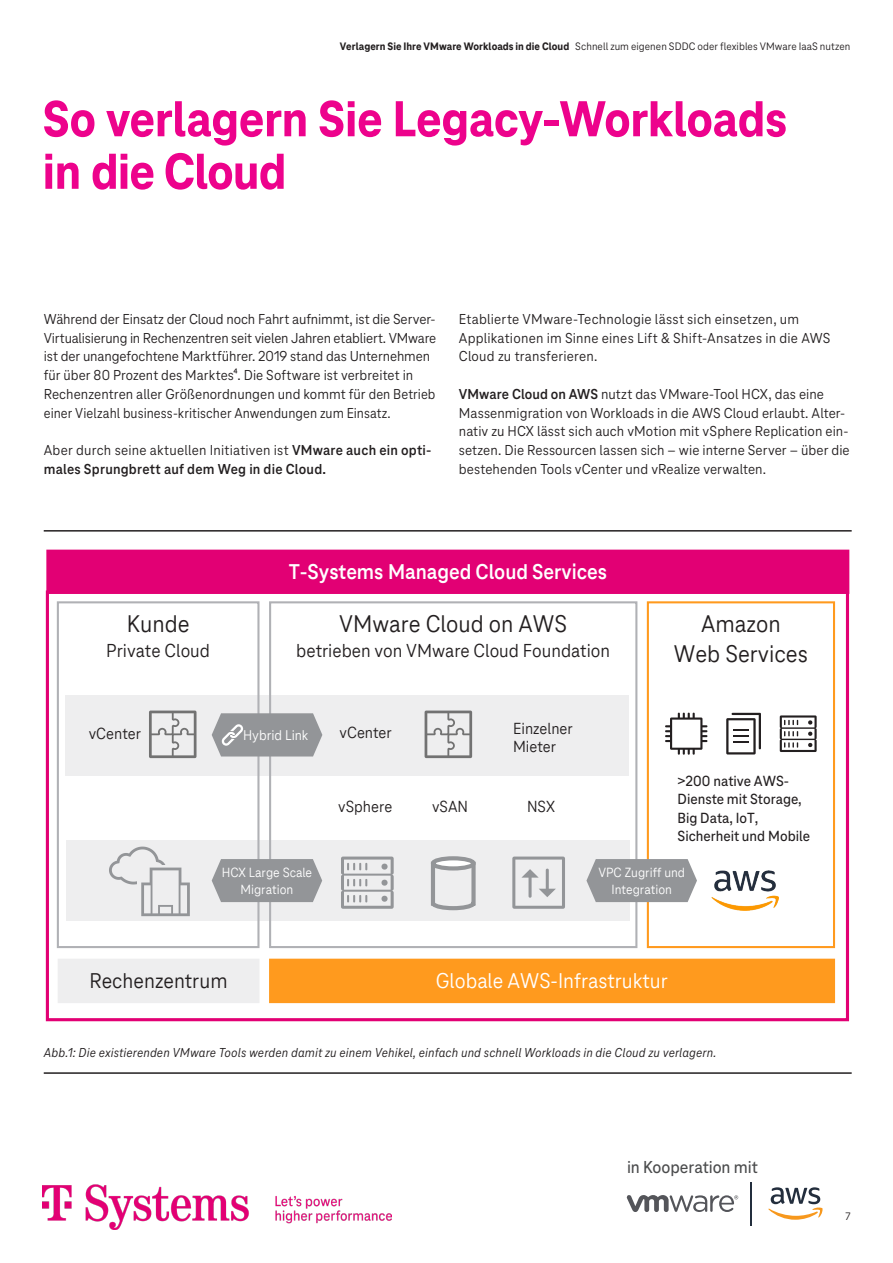
<style>
.page{position:relative;width:893px;height:1263px;background:#fff}
.page>*{position:absolute;margin:0;border:0;box-sizing:border-box;transform-origin:0 0}
._01_Headline_Ultra_3{font:800 52.5px/52.5px "Tele Neo";letter-spacing:-.01em;color:#ed028c}
.t1{font:24.9px/29.8px "Tele Neo Office";color:#231f20;text-align:center}
.t2{font:700 22.05px "Tele Neo Office";color:#fff}
.t3{font:22.05px "Tele Neo Office";color:#fff}
.t4{font:22.05px "Tele Neo Office";color:#231f20}
.t5{font:19.5px "Tele Neo Office";color:#231f20}
.t6{font:500 18px "Tele Neo";letter-spacing:-.005em;color:#4b4c4d}
.t7{font:16.65px/18px "Tele Neo Office";color:#231f20}
.t8{font:500 15.3px/18.3px "Tele Neo";color:#231f20}
._05_Copy_10_12_5_Nor{font:15px/18.8px "Tele Neo";letter-spacing:.005em;color:#231f20}
._05_Copy_10_12_5_Nor-2{font:700 15px/18.8px "Tele Neo";letter-spacing:.015em;color:#231f20}
.t9{font:14.55px "Tele Neo Office";color:#fff}
.t10{font:13.8px/16.6px "Tele Neo Office";color:#fff;text-align:center}
.Bildunterschrift{font:italic 13.5px "Tele Neo";letter-spacing:.01em;color:#231f20}
.t11{font:11.25px "Tele Neo";letter-spacing:.005em;color:#231f20}
.s1{font-weight:800}
.s2{font-weight:400}
.s3{font-weight:700}
</style>
<div class="page">
<hr style="left:751px;top:1182px;width:1px;height:43px;background:#232e3d">
<svg style="left:768px;top:1187px;width:55px;height:33px"></svg>
<svg style="left:626px;top:1195px;width:112px;height:17px"></svg>
<hr style="left:44px;top:530px;width:808px;height:2px;background:#231f20">
<hr style="left:44px;top:1072px;width:808px;height:2px;background:#231f20">
<div style="left:65px;top:696px;width:564px;height:80px;background:#eeeeef"></div>
<div style="left:67px;top:841px;width:563px;height:80px;background:#eeeeef"></div>
<div style="left:270px;top:960px;width:564px;height:42px;background:#ff9a1e"></div>
<div style="left:269px;top:959px;width:566px;height:44px;border:2px solid #ff9a1e"></div>
<div style="left:269px;top:601px;width:368px;height:347px;border:2px solid #b0b1b5"></div>
<div style="left:59px;top:960px;width:199px;height:42px;background:#eeeeef"></div>
<div style="left:58px;top:959px;width:201px;height:44px;border:2px solid #eeeeef"></div>
<div style="left:57px;top:601px;width:202px;height:347px;border:2px solid #b0b1b5"></div>
<div style="left:647px;top:601px;width:188px;height:347px;border:2px solid #ff9a1e"></div>
<div style="left:47px;top:551px;width:801px;height:42px;background:#e20074"></div>
<div style="left:46px;top:550px;width:803px;height:44px;border:2px solid #e20074"></div>
<svg style="left:425px;top:710px;width:47px;height:48px"></svg>
<svg style="left:149px;top:710px;width:48px;height:48px"></svg>
<svg style="left:665px;top:713px;width:42px;height:42px"></svg>
<svg style="left:780px;top:715px;width:37px;height:37px"></svg>
<svg style="left:726px;top:713px;width:35px;height:41px"></svg>
<div style="left:46px;top:590px;width:803px;height:431px;border:3px solid #e20074"></div>
<img style="left:712px;top:870px;width:66px;height:40px">
<svg style="left:586px;top:859px;width:111px;height:43px;background:#9b9da0"></svg>
<svg style="left:212px;top:713px;width:110px;height:43px;background:#9d9fa2"></svg>
<svg style="left:212px;top:859px;width:110px;height:43px;background:#9a9c9f"></svg>
<svg style="left:341px;top:856px;width:53px;height:53px"></svg>
<svg style="left:512px;top:856px;width:53px;height:53px"></svg>
<svg style="left:109px;top:846px;width:81px;height:70px"></svg>
<svg style="left:430px;top:861px;width:46px;height:50px"></svg>
<svg style="left:433px;top:858px;width:40px;height:10px"></svg>
<div style="left:431px;top:856px;width:45px;height:14px;border:4px solid #939598;border-radius:50%"></div>
<img style="left:43px;top:1184px;width:349px;height:46px">
<p class="t11" style="left:340px;top:40px;width:512px"><span class="s1">Verlagern Sie Ihre VMware Workloads in die Cloud</span> Schnell zum eigenen SDDC oder flexibles VMware IaaS nutzen</p>
<p class="_01_Headline_Ultra_3" style="left:43px;top:93px;width:746px">So verlagern Sie Legacy-Workloads in die Cloud</p>
<p class="_05_Copy_10_12_5_Nor" style="left:44px;top:310px;width:394px">Während der Einsatz der Cloud noch Fahrt aufnimmt, ist die Server-Virtualisierung in Rechenzentren seit vielen Jahren etabliert. VMware ist der unangefochtene Marktführer. 2019 stand das Unternehmen für über 80 Prozent des Marktes⁴. Die Software ist verbreitet in Rechenzentren aller Größenordnungen und kommt für den Betrieb einer Vielzahl business-kritischer Anwendungen zum Einsatz.</p>
<p class="_05_Copy_10_12_5_Nor-2" style="left:44px;top:441px;width:389px"><span class="s2">Aber durch seine aktuellen Initiativen ist</span> VMware auch ein opti&shy;males Sprungbrett auf dem Weg in die Cloud.</p>
<p class="_05_Copy_10_12_5_Nor" style="left:459px;top:310px;width:373px">Etablierte VMware-Technologie lässt sich einsetzen, um<br>Applikationen im Sinne eines Lift &amp; Shift-Ansatzes in die AWS<br>Cloud zu transferieren.</p>
<p class="_05_Copy_10_12_5_Nor" style="left:459px;top:385px;width:392px"><span class="s3">VMware Cloud on AWS</span> nutzt das VMware-Tool HCX, das eine Massenmigration von Workloads in die AWS Cloud erlaubt. Alter&shy;nativ zu HCX lässt sich auch vMotion mit vSphere Replication ein&shy;setzen. Die Ressourcen lassen sich – wie interne Server – über die bestehenden Tools vCenter und vRealize verwalten.</p>
<p class="t1" style="left:127px;top:609px;width:64px">Kunde</p>
<p class="t5" style="left:106px;top:640px;width:105px">Private Cloud</p>
<p class="t2" style="left:289px;top:560px;width:320px">T-Systems Managed Cloud Services</p>
<p class="t1" style="left:339px;top:609px;width:229px">VMware Cloud on AWS</p>
<p class="t5" style="left:296px;top:640px;width:315px">betrieben von VMware Cloud Foundation</p>
<p class="t7" style="left:89px;top:724px;width:54px">vCenter</p>
<p class="t7" style="left:340px;top:724px;width:54px">vCenter</p>
<p class="t9" style="left:243px;top:727px;width:67px">Hybrid Link</p>
<p class="t7" style="left:513px;top:720px;width:61px">Einzelner<br>Mieter</p>
<p class="t7" style="left:338px;top:797px;width:55px">vSphere</p>
<p class="t7" style="left:432px;top:797px;width:38px">vSAN</p>
<p class="t7" style="left:527px;top:797px;width:30px">NSX</p>
<p class="t1" style="left:674px;top:609px;width:135px">Amazon<br>Web Services</p>
<p class="t8" style="left:678px;top:772px;width:134px">&gt;200 native AWS-<br>Dienste mit Storage,<br>Big Data, IoT,<br>Sicherheit und Mobile</p>
<p class="t10" style="left:222px;top:864px;width:92px">HCX Large Scale<br>Migration</p>
<p class="t4" style="left:90px;top:969px;width:140px">Rechenzentrum</p>
<p class="t10" style="left:598px;top:864px;width:88px">VPC Zugriff und<br>Integration</p>
<p class="t3" style="left:436px;top:969px;width:234px">Globale AWS-Infrastruktur</p>
<p class="Bildunterschrift" style="left:44px;top:1045px;width:674px">Abb.1: Die existierenden VMware Tools werden damit zu einem Vehikel, einfach und schnell Workloads in die Cloud zu verlagern.</p>
<p class="t6" style="left:627px;top:1157px;width:132px">in Kooperation mit</p>
<p class="t11" style="left:845px;top:1210px;width:7px">7</p>
</div>
